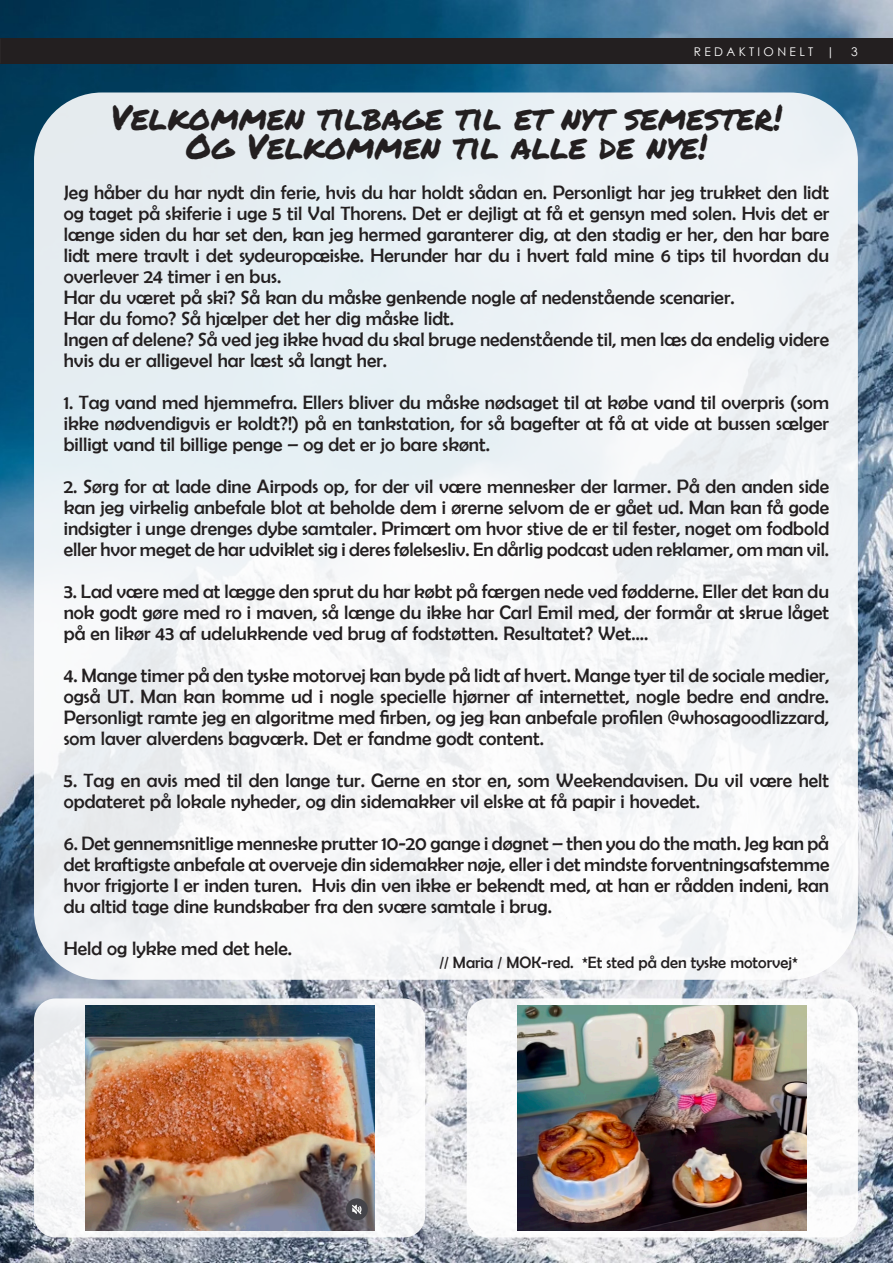
<style>
.page{position:relative;width:893px;height:1263px;background:#fff}
.page>*{position:absolute;margin:0;border:0;box-sizing:border-box;transform-origin:0 0}
.Brødtekst{font:34.5px "Permanent Marker";color:#231f20}
.Brødtekst-2{font:19.5px/21px "Berlin Sans FB";color:#231f20;text-align:justify}
.Brødtekst-3{font:16.5px "Berlin Sans FB";color:#231f20}
.t1{font:12px "Century Gothic";color:#fff}
</style>
<div class="page">
<div style="left:1px;top:38px;width:891px;height:26px;background:#231f20"></div>
<div style="left:0;top:37px;width:893px;height:28px;border:2px solid #231f20"></div>
<img style="left:0;top:65px;width:893px;height:1198px">
<div style="left:34px;top:92px;width:824px;height:888px;background:linear-gradient(to right,#ebf1f4,#f3f6f8);border-radius:68px"></div>
<img style="left:0;top:0;width:893px;height:37px">
<svg style="left:34px;top:998px;width:391px;height:239px"></svg>
<img style="left:85px;top:1006px;width:289px;height:224px">
<div style="left:467px;top:998px;width:391px;height:239px;background:#fff;border-radius:21px"></div>
<img style="left:518px;top:1006px;width:289px;height:224px">
<p class="t1" style="left:694px;top:43px;width:142px">R E D A K T I O N E L T |</p>
<p class="t1" style="left:851px;top:43px;width:8px">3</p>
<p class="Brødtekst" style="left:111px;top:92px;width:673px">Velkommen tilbage til et nyt semester!</p>
<p class="Brødtekst" style="left:186px;top:120px;width:523px">Og Velkommen til alle de nye!</p>
<p class="Brødtekst-2" style="left:64px;top:182px;width:767px">Jeg håber du har nydt din ferie, hvis du har holdt sådan en. Personligt har jeg trukket den lidt og taget på skiferie i uge 5 til Val Thorens. Det er dejligt at få et gensyn med solen. Hvis det er længe siden du har set den, kan jeg hermed garanterer dig, at den stadig er her, den har bare lidt mere travlt i det sydeuropæiske. Herunder har du i hvert fald mine 6 tips til hvordan du overlever 24 timer i en bus.</p>
<p class="Brødtekst-2" style="left:64px;top:287px;width:672px">Har du været på ski? Så kan du måske genkende nogle af nedenstående scenarier.</p>
<p class="Brødtekst-2" style="left:64px;top:308px;width:392px">Har du fomo? Så hjælper det her dig måske lidt.</p>
<p class="Brødtekst-2" style="left:64px;top:329px;width:767px">Ingen af delene? Så ved jeg ikke hvad du skal bruge nedenstående til, men læs da endelig videre hvis du er alligevel har læst så langt her.</p>
<p class="Brødtekst-2" style="left:64px;top:392px;width:767px">1. Tag vand med hjemmefra. Ellers bliver du måske nødsaget til at købe vand til overpris (som ikke nødvendigvis er koldt?!) på en tankstation, for så bagefter at få at vide at bussen sælger billigt vand til billige penge – og det er jo bare skønt.</p>
<p class="Brødtekst-2" style="left:64px;top:476px;width:767px">2. Sørg for at lade dine Airpods op, for der vil være mennesker der larmer. På den anden side kan jeg virkelig anbefale blot at beholde dem i ørerne selvom de er gået ud. Man kan få gode indsigter i unge drenges dybe samtaler. Primært om hvor stive de er til fester, noget om fodbold eller hvor meget de har udviklet sig i deres følelsesliv. En dårlig podcast uden reklamer, om man vil.</p>
<p class="Brødtekst-2" style="left:64px;top:581px;width:767px">3. Lad være med at lægge den sprut du har købt på færgen nede ved fødderne. Eller det kan du nok godt gøre med ro i maven, så længe du ikke har Carl Emil med, der formår at skrue låget på en likør 43 af udelukkende ved brug af fodstøtten. Resultatet? Wet….</p>
<p class="Brødtekst-2" style="left:64px;top:665px;width:767px">4. Mange timer på den tyske motorvej kan byde på lidt af hvert. Mange tyer til de sociale medier, også UT. Man kan komme ud i nogle specielle hjørner af internettet, nogle bedre end andre.<br>Personligt ramte jeg en algoritme med firben, og jeg kan anbefale profilen @whosagoodlizzard, som laver alverdens bagværk. Det er fandme godt content.</p>
<p class="Brødtekst-2" style="left:64px;top:770px;width:767px">5. Tag en avis med til den lange tur. Gerne en stor en, som Weekendavisen. Du vil være helt opdateret på lokale nyheder, og din sidemakker vil elske at få papir i hovedet.</p>
<p class="Brødtekst-2" style="left:64px;top:833px;width:767px">6. Det gennemsnitlige menneske prutter 10-20 gange i døgnet – then you do the math. Jeg kan på det kraftigste anbefale at overveje din sidemakker nøje, eller i det mindste forventningsafstemme hvor frigjorte I er inden turen. Hvis din ven ikke er bekendt med, at han er rådden indeni, kan du altid tage dine kundskaber fra den svære samtale i brug.</p>
<p class="Brødtekst-2" style="left:64px;top:938px;width:230px">Held og lykke med det hele.</p>
<p class="Brødtekst-3" style="left:439px;top:953px;width:360px">// Maria / MOK-red. *Et sted på den tyske motorvej*</p>
</div>
